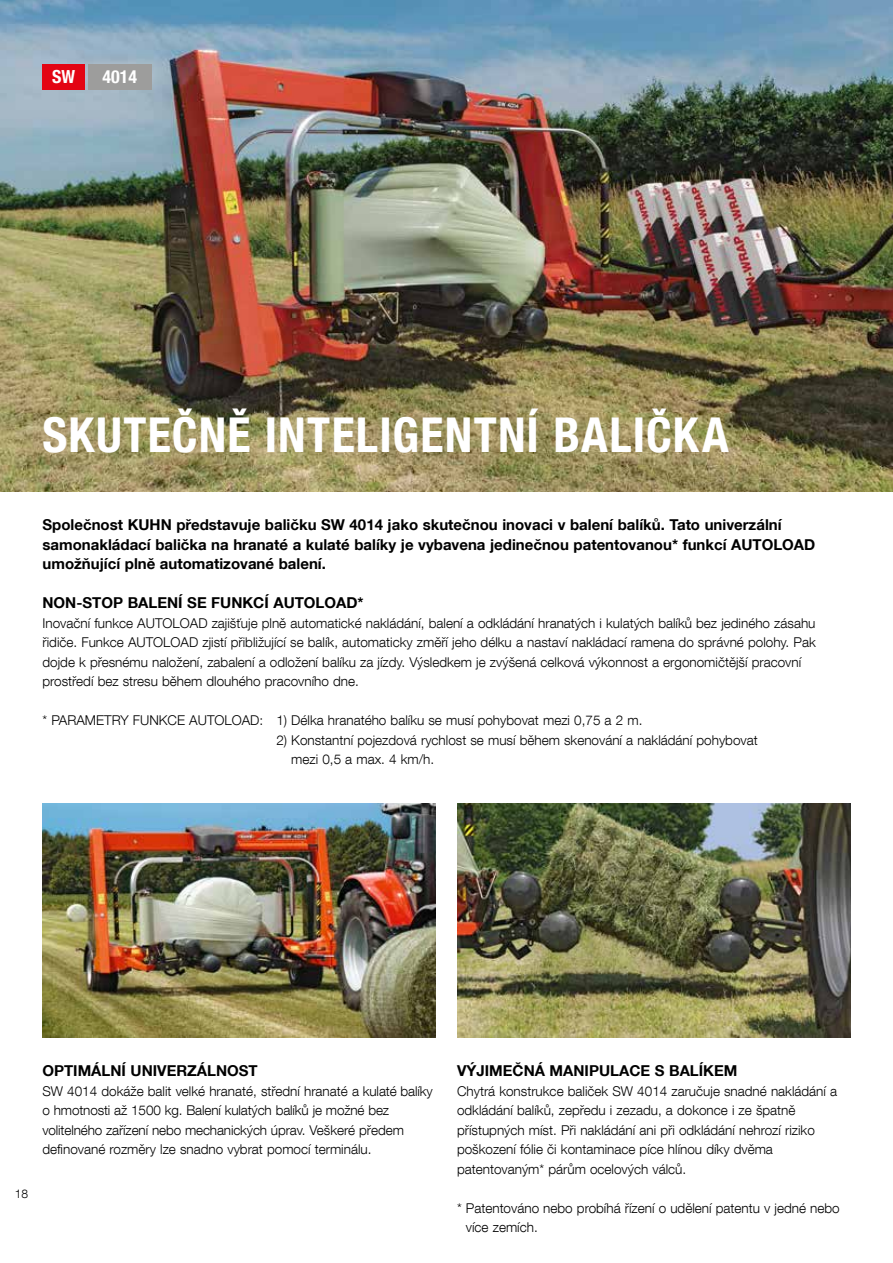
<style>
.page{position:relative;width:893px;height:1263px;background:#fff}
.page>*{position:absolute;margin:0;border:0;box-sizing:border-box;transform-origin:0 0}
.t1{font:700 condensed 48px "Helvetica Neue LT Com";letter-spacing:.025em;color:#fff}
.t2{font:700 condensed 18px "Helvetica Neue LT Com";color:#fff}
.t3{font:700 15px/19.5px "Helvetica Neue LT Com";color:#000}
.t4{font:300 13.5px/19.5px "Helvetica Neue LT Com";color:#000}
.t5{font:300 12px "Helvetica Neue LT Com";color:#000}
</style>
<div class="page">
<img style="left:0;top:0;width:893px;height:491px">
<img style="left:42px;top:803px;width:394px;height:234px">
<img style="left:457px;top:803px;width:393px;height:234px">
<div style="left:88px;top:64px;width:64px;height:25px;background:#9d9d9c"></div>
<div style="left:43px;top:64px;width:42px;height:25px;background:#e30413"></div>
<h2 class="t2" style="left:52px;top:66px;width:25px">SW</h2>
<h2 class="t2" style="left:103px;top:66px;width:36px">4014</h2>
<h1 class="t1" style="left:43px;top:406px;width:688px">SKUTEČNĚ INTELIGENTNÍ BALIČKA</h1>
<p class="t3" style="left:43px;top:514px;width:774px">Společnost KUHN představuje baličku SW 4014 jako skutečnou inovaci v balení balíků. Tato univerzální samonakládací balička na hranaté a kulaté balíky je vybavena jedinečnou patentovanou* funkcí AUTOLOAD umožňující plně automatizované balení.</p>
<p class="t3" style="left:43px;top:592px;width:323px">NON-STOP BALENÍ SE FUNKCÍ AUTOLOAD*</p>
<p class="t4" style="left:43px;top:613px;width:775px">Inovační funkce AUTOLOAD zajišťuje plně automatické nakládání, balení a odkládání hranatých i kulatých balíků bez jediného zásahu řidiče. Funkce AUTOLOAD zjistí přibližující se balík, automaticky změří jeho délku a nastaví nakládací ramena do správné polohy. Pak dojde k přesnému naložení, zabalení a odložení balíku za jízdy. Výsledkem je zvýšená celková výkonnost a ergonomičtější pracovní prostředí bez stresu během dlouhého pracovního dne.</p>
<p class="t4" style="left:43px;top:710px;width:601px">* PARAMETRY FUNKCE AUTOLOAD: 1) Délka hranatého balíku se musí pohybovat mezi 0,75 a 2 m.</p>
<p class="t4" style="left:291px;top:730px;width:468px;text-indent:-15px">2) Konstantní pojezdová rychlost se musí během skenování a nakládání pohybovat mezi 0,5 a max. 4 km/h.</p>
<p class="t5" style="left:15px;top:1186px;width:15px">18</p>
<p class="t3" style="left:42px;top:1060px;width:217px">OPTIMÁLNÍ UNIVERZÁLNOST</p>
<p class="t4" style="left:42px;top:1081px;width:392px">SW 4014 dokáže balit velké hranaté, střední hranaté a kulaté balíky o hmotnosti až 1500 kg. Balení kulatých balíků je možné bez volitelného zařízení nebo mechanických úprav. Veškeré předem definované rozměry lze snadno vybrat pomocí terminálu.</p>
<p class="t3" style="left:457px;top:1060px;width:282px">VÝJIMEČNÁ MANIPULACE S BALÍKEM</p>
<p class="t4" style="left:457px;top:1081px;width:382px">Chytrá konstrukce baliček SW 4014 zaručuje snadné nakládání a odkládání balíků, zepředu i zezadu, a dokonce i ze špatně přístupných míst. Při nakládání ani při odkládání nehrozí riziko poškození fólie či kontaminace píce hlínou díky dvěma patentovaným* párům ocelových válců.</p>
<p class="t4" style="left:466px;top:1198px;width:375px;text-indent:-9px">* Patentováno nebo probíhá řízení o udělení patentu v jedné nebo více zemích.</p>
</div>
